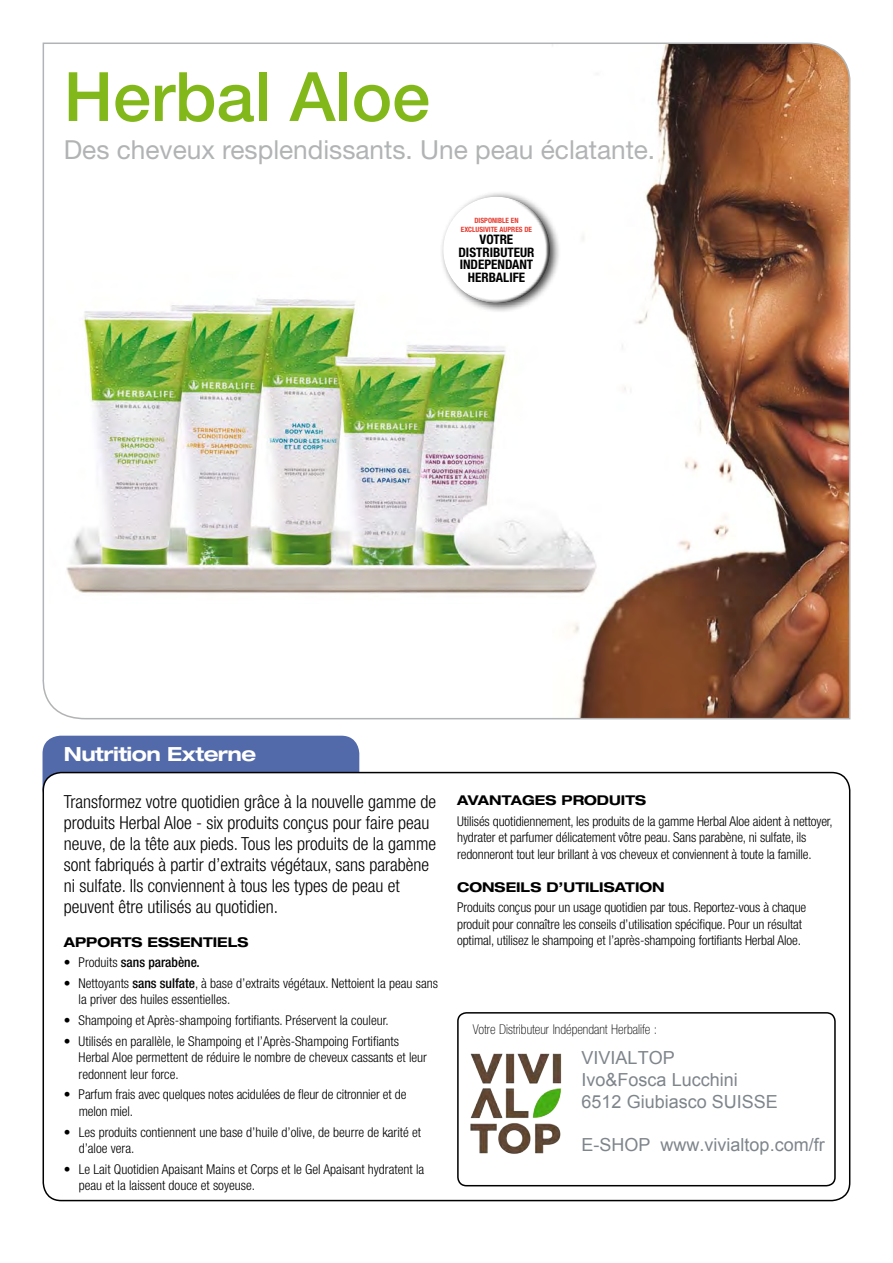
<style>
.page{position:relative;width:893px;height:1263px;background:#fff}
.page>*{position:absolute;margin:0;border:0;box-sizing:border-box;transform-origin:0 0}
.t1{font:500 68.1px "Helvetica Neue LTW1 G";color:#83b81a}
.t2{font:26.25px "Helvetica Neue LTW1 G";color:#b1b3b4}
.t3{font:700 expanded 19.5px "Helvetica Neue LT Pro";letter-spacing:-.025em;color:#fff}
.t4{font:300 condensed 18px/21px "Helvetica Neue LT Pro";color:#000}
.t5{font:18px/21.6px "Arial";color:#7e858b}
.t6{font:300 condensed 13.5px/16.5px "Helvetica Neue LT Pro";letter-spacing:-.01em;color:#000}
.t7{font:700 expanded 13.5px "Helvetica Neue LT Pro";color:#000}
.t8{font:100 condensed 13.5px "Helvetica Neue LT Pro";color:#000}
.t9{font:500 condensed 13.5px "Helvetica Neue LT Pro";color:#000}
.t10{font:700 condensed 13.05px/12.5px "Helvetica Neue LT Pro";color:#000;text-align:center}
.t11{font:700 condensed 7.35px/8.7px "Helvetica Neue LT Pro";color:#e43b30;text-align:center}
.s1{font-weight:300}
.s2{font-weight:500}
.s3{font-style:inherit}
</style>
<div class="page">
<div style="left:43px;top:736px;width:316px;height:71px;background:#5269aa;border-radius:18px"></div>
<div style="left:43px;top:772px;width:807px;height:428px;background:#fff;border-radius:18px"></div>
<div style="left:43px;top:772px;width:807px;height:429px;border:2px solid #000;border-radius:18px"></div>
<svg style="left:42px;top:42px;width:809px;height:678px"></svg>
<img style="left:50px;top:266px;width:553px;height:338px">
<div style="left:457px;top:1012px;width:379px;height:174px;border:2px solid #000;border-radius:9px"></div>
<div style="left:439px;top:191px;width:122px;height:122px;background:#000;opacity:.75"></div>
<div style="left:440px;top:195px;width:80px;height:105px;background:#fff"></div>
<div style="left:461px;top:197px;width:89px;height:108px;background:#000;opacity:.75"></div>
<img style="left:470px;top:1053px;width:92px;height:101px">
<h1 class="t1" style="left:64px;top:56px;width:368px">Herbal Aloe</h1>
<h2 class="t2" style="left:64px;top:133px;width:593px">Des cheveux resplendissants. Une peau éclatante.</h2>
<p class="t11" style="left:461px;top:216px;width:73px">DISPONIBLE EN<br>EXCLUSIVITE AUPRES DE</p>
<p class="t10" style="left:458px;top:233px;width:77px">VOTRE<br>DISTRIBUTEUR<br>INDEPENDANT<br>HERBALIFE</p>
<h3 class="t3" style="left:64px;top:741px;width:194px">Nutrition Externe</h3>
<p class="t4" style="left:64px;top:791px;width:374px">Transformez votre quotidien grâce à la nouvelle gamme de produits Herbal Aloe - six produits conçus pour faire peau neuve, de la tête aux pieds. Tous les produits de la gamme sont fabriqués à partir d’extraits végétaux, sans parabène ni sulfate. Ils conviennent à tous les types de peau et peuvent être utilisés au quotidien.</p>
<p class="t7" style="left:64px;top:933px;width:186px">APPORTS ESSENTIELS</p>
<p class="t9" style="left:64px;top:954px;width:137px"><span class="s1">• Produits</span> sans parabène.</p>
<p class="t6" style="left:79px;top:975px;width:361px;text-indent:-15px">• Nettoyants <span class="s2">sans sulfate</span>, à base d’extraits végétaux. Nettoient la peau sans la priver des huiles essentielles.</p>
<p class="t6" style="left:64px;top:1012px;width:326px">• Shampoing et Après-shampoing fortifiants. Préservent la couleur.</p>
<p class="t6" style="left:79px;top:1032px;width:350px;text-indent:-15px">• Utilisés en parallèle, le Shampoing et l’Après-Shampoing Fortifiants<br>Herbal Aloe permettent de réduire le nombre de cheveux cassants et leur redonnent leur force.</p>
<p class="t6" style="left:79px;top:1086px;width:329px;text-indent:-15px">• Parfum frais avec quelques notes acidulées de fleur de citronnier et de melon miel.</p>
<p class="t6" style="left:79px;top:1123px;width:344px;text-indent:-15px">• Les produits contiennent une base d’huile d’olive, de beurre de karité et d’aloe vera.</p>
<p class="t6" style="left:79px;top:1160px;width:347px;text-indent:-15px">• Le Lait Quotidien Apaisant Mains et Corps et le Gel Apaisant hydratent la peau et la laissent douce et soyeuse.</p>
<p class="t7" style="left:457px;top:791px;width:190px">AVANTAGES PRODUITS</p>
<p class="t6" style="left:457px;top:812px;width:377px">Utilisés quotidiennement, les produits de la gamme Herbal Aloe aident à nettoyer, hydrater et parfumer délicatement vôtre peau. Sans parabène, ni sulfate, ils redonneront tout leur brillant à vos cheveux et conviennent à toute la famille.</p>
<p class="t7" style="left:457px;top:878px;width:209px">CONSEILS D’UTILISATION</p>
<p class="t6" style="left:457px;top:899px;width:351px">Produits conçus pour un usage quotidien par tous. Reportez-vous à chaque produit pour connaître les conseils d’utilisation spécifique. Pour un résultat optimal, utilisez le shampoing et l’après-shampoing fortifiants Herbal Aloe.</p>
<p class="t8" style="left:473px;top:1022px;width:186px">Votre Distributeur Indépendant Herbalife :</p>
<h3 class="t5" style="left:582px;top:1047px;width:198px">VIVIALTOP<br>Ivo&amp;Fosca <span class="s3">L</span>ucchini<br>6512 Giubiasco SUISSE</h3>
<h3 class="t5" style="left:582px;top:1134px;width:245px">E-SHOP www.vivialtop.com/fr</h3>
</div>
